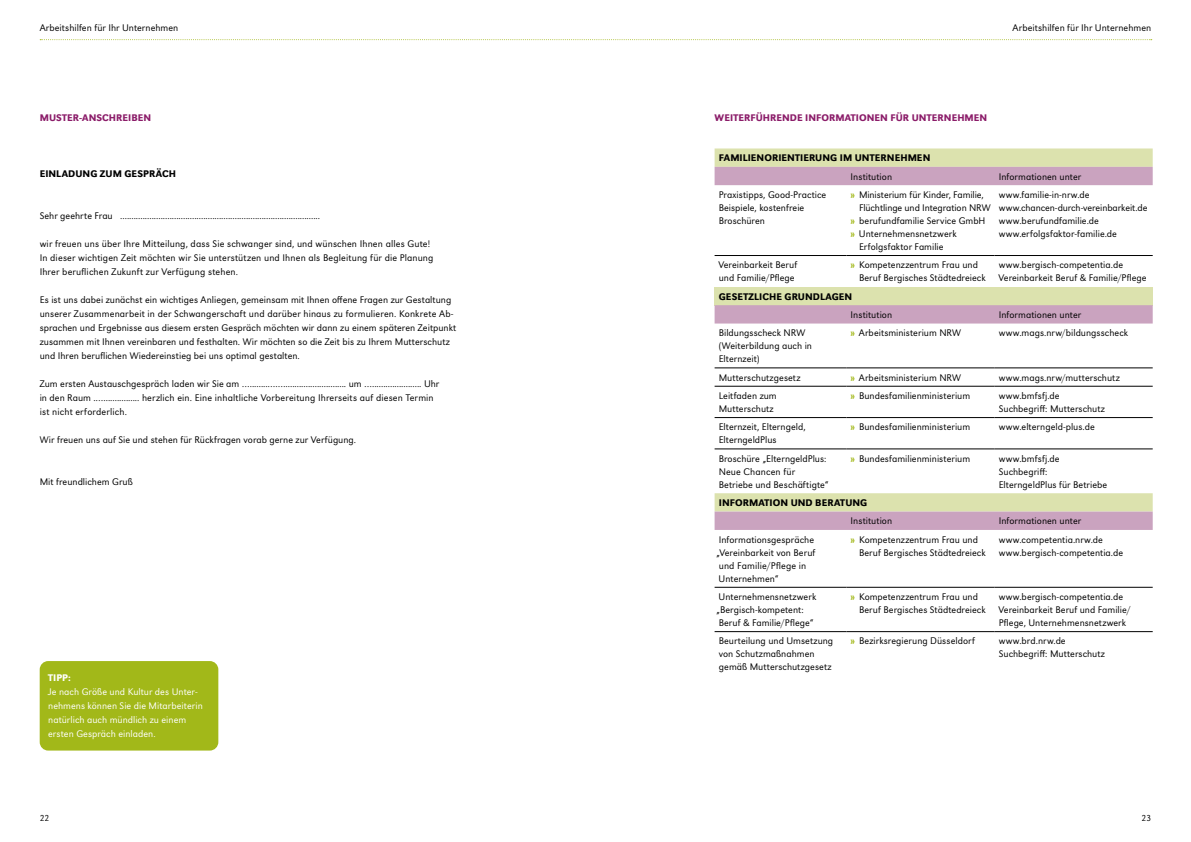
<style>
.page{position:relative;width:1191px;height:842px;background:#fff}
.page>*{position:absolute;margin:0;border:0;box-sizing:border-box;transform-origin:0 0}
.t1{font:300 10px/13px "URW Grotesk";letter-spacing:.005em;color:#000}
.t2{font:300 10px/14px "URW Grotesk";letter-spacing:.005em;color:#fff}
.t3{font:500 10px "URW Grotesk";letter-spacing:.005em;color:#000}
.t4{font:500 10px "URW Grotesk";letter-spacing:.005em;color:#8b1c69}
.t5{font:500 10px "URW Grotesk";color:#fff}
.t6{font:300 9px "URW Grotesk";color:#000}
.s1{font-weight:500;color:#a2b819}
</style>
<div class="page">
<svg style="left:40px;top:39px;width:1111px;height:1px"></svg>
<div style="left:40px;top:661px;width:178px;height:89px;background:#a2b819;border-radius:9px"></div>
<svg style="left:714px;top:148px;width:438px;height:38px;background:#dee3b4"></svg>
<div style="left:714px;top:167px;width:438px;height:18px;background:#caa3bf"></div>
<div style="left:714px;top:287px;width:438px;height:18px;background:#dce2ae"></div>
<svg style="left:714px;top:305px;width:438px;height:225px"></svg>
<hr style="left:714px;top:255px;width:132px;height:1px;background:#000">
<hr style="left:846px;top:255px;width:148px;height:1px;background:#000">
<hr style="left:994px;top:255px;width:158px;height:1px;background:#000">
<hr style="left:714px;top:368px;width:132px;height:1px;background:#000">
<hr style="left:846px;top:368px;width:148px;height:1px;background:#000">
<hr style="left:994px;top:368px;width:158px;height:1px;background:#000">
<hr style="left:714px;top:386px;width:132px;height:1px;background:#000">
<hr style="left:846px;top:386px;width:148px;height:1px;background:#000">
<hr style="left:994px;top:386px;width:158px;height:1px;background:#000">
<hr style="left:714px;top:417px;width:132px;height:1px;background:#000">
<hr style="left:846px;top:417px;width:148px;height:1px;background:#000">
<hr style="left:994px;top:417px;width:158px;height:1px;background:#000">
<hr style="left:714px;top:587px;width:132px;height:1px;background:#000">
<hr style="left:846px;top:587px;width:148px;height:1px;background:#000">
<hr style="left:994px;top:587px;width:158px;height:1px;background:#000">
<hr style="left:714px;top:631px;width:132px;height:1px;background:#000">
<hr style="left:846px;top:631px;width:148px;height:1px;background:#000">
<hr style="left:994px;top:631px;width:158px;height:1px;background:#000">
<hr style="left:714px;top:449px;width:132px;height:1px;background:#000">
<hr style="left:846px;top:449px;width:148px;height:1px;background:#000">
<hr style="left:994px;top:449px;width:158px;height:1px;background:#000">
<p class="t1" style="left:40px;top:21px;width:140px">Arbeitshilfen für Ihr Unternehmen</p>
<p class="t1" style="left:1012px;top:21px;width:140px">Arbeitshilfen für Ihr Unternehmen</p>
<p class="t4" style="left:40px;top:111px;width:113px">MUSTER-ANSCHREIBEN</p>
<p class="t4" style="left:714px;top:111px;width:274px">WEITERFÜHRENDE INFORMATIONEN FÜR UNTERNEHMEN</p>
<p class="t3" style="left:40px;top:167px;width:138px">EINLADUNG ZUM GESPRÄCH</p>
<p class="t1" style="left:40px;top:209px;width:282px">Sehr geehrte Frau .........................................................................................</p>
<p class="t1" style="left:40px;top:236px;width:395px;line-height:14px">wir freuen uns über Ihre Mitteilung, dass Sie schwanger sind, und wünschen Ihnen alles Gute!<br>In dieser wichtigen Zeit möchten wir Sie unterstützen und Ihnen als Begleitung für die Planung<br>Ihrer beruflichen Zukunft zur Verfügung stehen.</p>
<p class="t1" style="left:40px;top:292px;width:418px;line-height:14px">Es ist uns dabei zunächst ein wichtiges Anliegen, gemeinsam mit Ihnen offene Fragen zur Gestaltung unserer Zusammenarbeit in der Schwangerschaft und darüber hinaus zu formulieren. Konkrete Ab&shy;sprachen und Ergebnisse aus diesem ersten Gespräch möchten wir dann zu einem späteren Zeitpunkt zusammen mit Ihnen vereinbaren und festhalten. Wir möchten so die Zeit bis zu Ihrem Mutterschutz und Ihren beruflichen Wiedereinstieg bei uns optimal gestalten.</p>
<p class="t1" style="left:40px;top:376px;width:401px;line-height:14px">Zum ersten Austauschgespräch laden wir Sie am …........….…........................... um …...................... Uhr in den Raum .…................ herzlich ein. Eine inhaltliche Vorbereitung Ihrerseits auf diesen Termin ist nicht erforderlich.</p>
<p class="t1" style="left:40px;top:433px;width:318px">Wir freuen uns auf Sie und stehen für Rückfragen vorab gerne zur Verfügung.</p>
<p class="t1" style="left:40px;top:475px;width:95px">Mit freundlichem Gruß</p>
<p class="t5" style="left:48px;top:671px;width:24px">TIPP:</p>
<p class="t2" style="left:48px;top:684px;width:156px">Je nach Größe und Kultur des Unter&shy;nehmens können Sie die Mitarbeiterin natürlich auch mündlich zu einem ersten Gespräch einladen.</p>
<p class="t3" style="left:719px;top:152px;width:213px">FAMILIENORIENTIERUNG IM UNTERNEHMEN</p>
<p class="t1" style="left:850px;top:170px;width:43px">Institution</p>
<p class="t1" style="left:998px;top:170px;width:84px">Informationen unter</p>
<p class="t1" style="left:718px;top:188px;width:109px">Praxistipps, Good-Practice<br>Beispiele, kostenfreie<br>Broschüren</p>
<p class="t1" style="left:850px;top:188px;width:135px"><span class="s1">»</span> Ministerium für Kinder, Familie,</p>
<p class="t1" style="left:998px;top:188px;width:150px">www.familie-in-nrw.de www.chancen-durch-vereinbarkeit.de www.berufundfamilie.de www.erfolgsfaktor-familie.de</p>
<p class="t1" style="left:859px;top:201px;width:133px">Flüchtlinge und Integration NRW</p>
<p class="t1" style="left:850px;top:214px;width:137px"><span class="s1">»</span> berufundfamilie Service GmbH</p>
<p class="t1" style="left:850px;top:227px;width:108px"><span class="s1">»</span> Unternehmensnetzwerk</p>
<p class="t1" style="left:859px;top:240px;width:86px">Erfolgsfaktor Familie</p>
<p class="t1" style="left:718px;top:258px;width:80px">Vereinbarkeit Beruf und Familie/Pflege</p>
<p class="t1" style="left:859px;top:258px;width:128px;text-indent:-9px"><span class="s1">»</span> Kompetenzzentrum Frau und<br>Beruf Bergisches Städtedreieck</p>
<p class="t1" style="left:998px;top:258px;width:150px">www.bergisch-competentia.de<br>Vereinbarkeit Beruf &amp; Familie/Pflege</p>
<p class="t3" style="left:718px;top:290px;width:135px">GESETZLICHE GRUNDLAGEN</p>
<p class="t1" style="left:850px;top:308px;width:43px">Institution</p>
<p class="t1" style="left:998px;top:308px;width:84px">Informationen unter</p>
<p class="t1" style="left:718px;top:326px;width:95px">Bildungsscheck NRW (Weiterbildung auch in<br>Elternzeit)</p>
<p class="t1" style="left:850px;top:326px;width:112px"><span class="s1">»</span> Arbeitsministerium NRW</p>
<p class="t1" style="left:998px;top:326px;width:131px">www.mags.nrw/bildungsscheck</p>
<p class="t1" style="left:718px;top:371px;width:83px">Mutterschutzgesetz</p>
<p class="t1" style="left:850px;top:371px;width:112px"><span class="s1">»</span> Arbeitsministerium NRW</p>
<p class="t1" style="left:998px;top:371px;width:123px">www.mags.nrw/mutterschutz</p>
<p class="t1" style="left:718px;top:389px;width:60px">Leitfaden zum<br>Mutterschutz</p>
<p class="t1" style="left:850px;top:389px;width:121px"><span class="s1">»</span> Bundesfamilienministerium</p>
<p class="t1" style="left:998px;top:389px;width:108px">www.bmfsfj.de<br>Suchbegriff: Mutterschutz</p>
<p class="t1" style="left:718px;top:420px;width:88px">Elternzeit, Elterngeld,<br>ElterngeldPlus</p>
<p class="t1" style="left:850px;top:420px;width:121px"><span class="s1">»</span> Bundesfamilienministerium</p>
<p class="t1" style="left:998px;top:420px;width:98px">www.elterngeld-plus.de</p>
<p class="t1" style="left:718px;top:452px;width:111px">Broschüre „ElterngeldPlus:<br>Neue Chancen für<br>Betriebe und Beschäftigte“</p>
<p class="t1" style="left:850px;top:452px;width:121px"><span class="s1">»</span> Bundesfamilienministerium</p>
<p class="t1" style="left:998px;top:452px;width:110px">www.bmfsfj.de<br>Suchbegriff:<br>ElterngeldPlus für Betriebe</p>
<p class="t3" style="left:719px;top:497px;width:150px">INFORMATION UND BERATUNG</p>
<p class="t1" style="left:850px;top:514px;width:43px">Institution</p>
<p class="t1" style="left:998px;top:514px;width:84px">Informationen unter</p>
<p class="t1" style="left:716px;top:533px;width:101px">Informationsgespräche „Vereinbarkeit von Beruf und Familie/Pflege in<br>Unternehmen“</p>
<p class="t1" style="left:859px;top:533px;width:128px;text-indent:-9px"><span class="s1">»</span> Kompetenzzentrum Frau und<br>Beruf Bergisches Städtedreieck</p>
<p class="t1" style="left:998px;top:533px;width:126px">www.competentia.nrw.de www.bergisch-competentia.de</p>
<p class="t1" style="left:716px;top:590px;width:102px">Unternehmensnetzwerk „Bergisch-kompetent:<br>Beruf &amp; Familie/Pflege“</p>
<p class="t1" style="left:859px;top:590px;width:128px;text-indent:-9px"><span class="s1">»</span> Kompetenzzentrum Frau und<br>Beruf Bergisches Städtedreieck</p>
<p class="t1" style="left:998px;top:590px;width:134px">www.bergisch-competentia.de<br>Vereinbarkeit Beruf und Familie/<br>Pflege, Unternehmensnetzwerk</p>
<p class="t1" style="left:718px;top:634px;width:116px">Beurteilung und Umsetzung von Schutzmaßnahmen gemäß Mutterschutzgesetz</p>
<p class="t1" style="left:850px;top:634px;width:126px"><span class="s1">»</span> Bezirksregierung Düsseldorf</p>
<p class="t1" style="left:998px;top:634px;width:108px">www.brd.nrw.de<br>Suchbegriff: Mutterschutz</p>
<p class="t6" style="left:40px;top:812px;width:11px">22</p>
<p class="t6" style="left:1141px;top:812px;width:11px">23</p>
</div>
